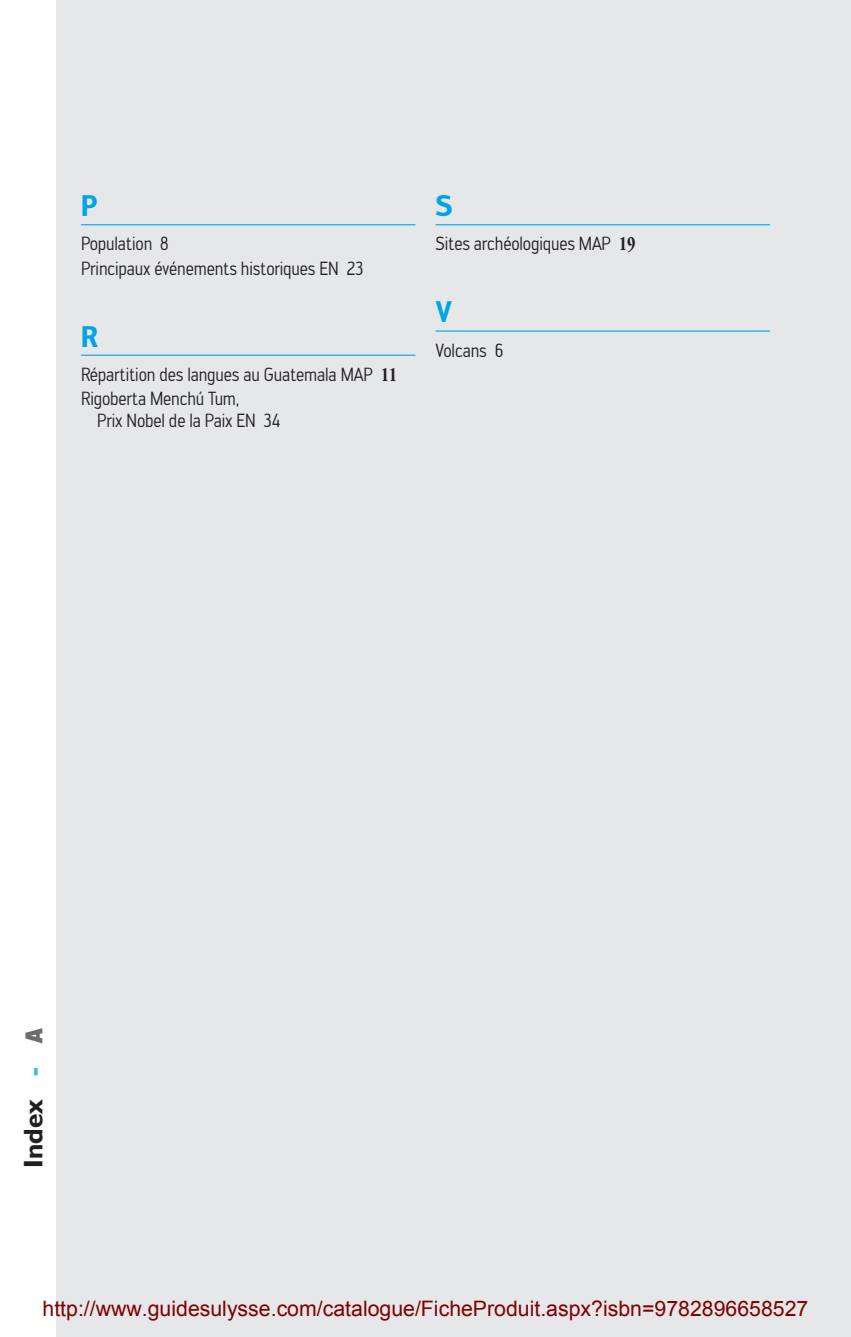
<style>
.page{position:relative;width:851px;height:1337px;background:#fff}
.page>*{position:absolute;margin:0;border:0;box-sizing:border-box;transform-origin:0 0}
.t1{font:700 29.25px "Engel";color:#00a5e3;scale:.9 1}
.t2{font:700 27px "Humanist 521 BT";color:#231f20}
.t3{font:21.38px "Arial";color:#800000}
.t4{font:18.68px/24.1px "Engel";letter-spacing:-.01em;color:#231f20;scale:.9 1}
.s1{font-family:"ITC Garamond Std";font-weight:700;font-stretch:condensed;font-size:20.25px}
.s2{font-family:"Humanist 521 BT Xtra";font-stretch:condensed;font-size:24.75px;color:#41b9ea}
.s3{font-family:"Humanist 521 BT Xtra";font-stretch:condensed;font-size:24.75px;color:#6c6d70}
</style>
<div class="page">
<div style="left:56px;top:0;width:794px;height:1336px;background:#e6e7e9"></div>
<hr style="left:81px;top:224px;width:334px;height:1px;background:#00a5e3">
<hr style="left:81px;top:355px;width:334px;height:1px;background:#00a5e3">
<hr style="left:435px;top:224px;width:335px;height:1px;background:#00a5e3">
<hr style="left:435px;top:330px;width:335px;height:2px;background:#00a5e3">
<h1 class="t1" style="left:81px;top:188px;width:20px">P</h1>
<p class="t4" style="left:81px;top:232px;width:315px">Population 8<br>Principaux événements historiques EN 23</p>
<h1 class="t1" style="left:81px;top:318px;width:21px">R</h1>
<p class="t4" style="left:81px;top:362px;width:353px">Répartition des langues au Guatemala MAP <span class="s1">11</span></p>
<p class="t4" style="left:81px;top:386px;width:177px">Rigoberta Menchú Tum,</p>
<p class="t4" style="left:97px;top:409px;width:205px">Prix Nobel de la Paix EN 34</p>
<h1 class="t1" style="left:435px;top:188px;width:21px">S</h1>
<p class="t4" style="left:435px;top:232px;width:223px">Sites archéologiques MAP <span class="s1">19</span></p>
<h1 class="t1" style="left:435px;top:294px;width:20px">V</h1>
<p class="t4" style="left:435px;top:338px;width:77px">Volcans 6</p>
<h2 class="t2" style="left:17px;top:1167px;width:141px;rotate:-90deg">Index <span class="s2">-</span> <span class="s3">A</span></h2>
<p class="t3" style="left:43px;top:1294px;width:767px">http://www.guidesulysse.com/catalogue/FicheProduit.aspx?isbn=9782896658527</p>
</div>
